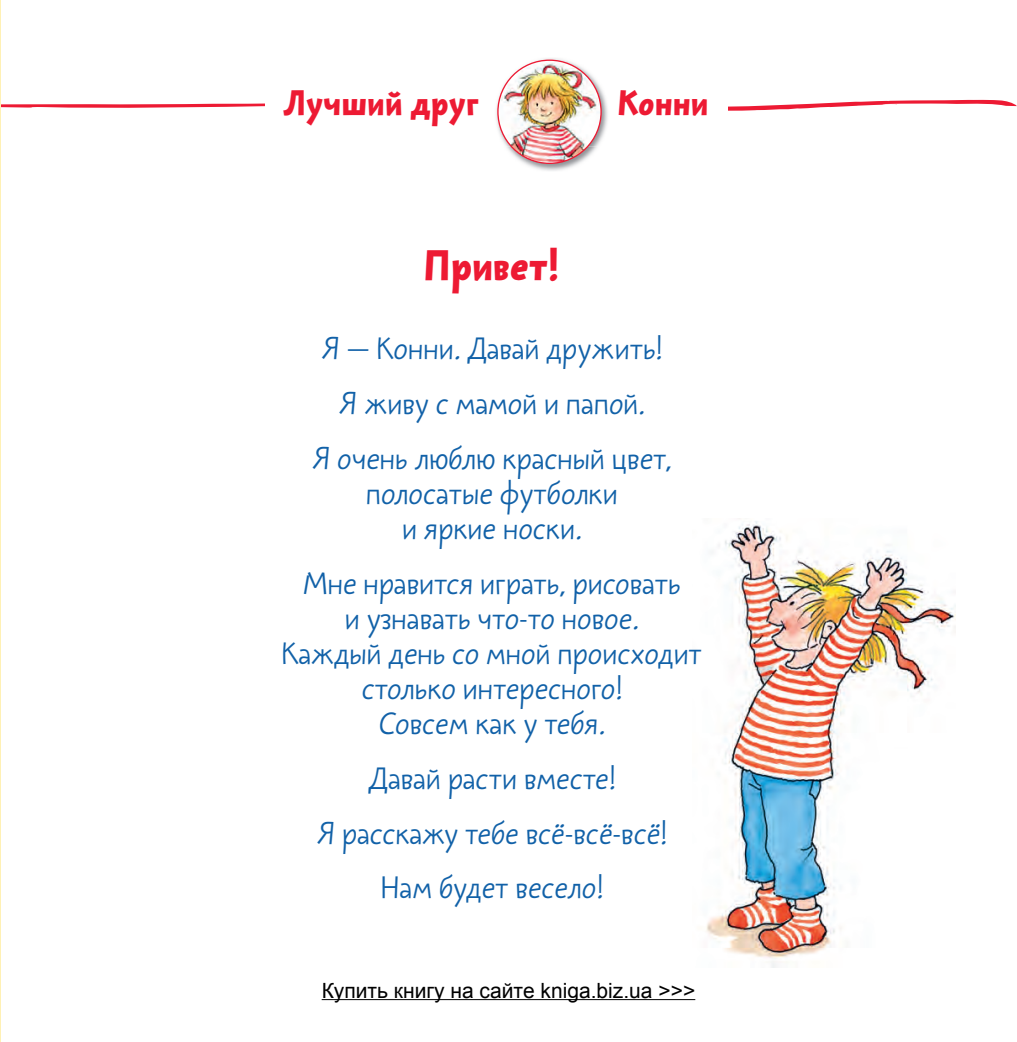
<style>
.page{position:relative;width:1017px;height:1042px;background:#fff}
.page>*{position:absolute;margin:0;border:0;box-sizing:border-box;transform-origin:0 0}
.t1{font:700 42px "Dereza";color:#ed1a33}
.t2{font:700 35px "Dereza";letter-spacing:.01em;color:#ed1a33}
.t3{font:300 31.5px/35px "Dereza";color:#1161a8;text-align:center}
.t4{font:21px "Arial";color:#000}
</style>
<div class="page">
<svg style="left:1px;top:99px;width:1016px;height:12px"></svg>
<img style="left:706px;top:518px;width:250px;height:450px">
<div style="left:265px;top:60px;width:462px;height:86px;background:#fff"></div>
<hr style="left:0;top:0;width:1px;height:1042px;background:#fff1b5">
<img style="left:506px;top:58px;width:91px;height:113px">
<img style="left:497px;top:60px;width:111px;height:86px">
<img style="left:496px;top:90px;width:6px;height:36px">
<img style="left:498px;top:60px;width:103px;height:103px;border-radius:52px">
<hr style="left:322px;top:999px;width:373px;height:1px;background:#000">
<p class="t2" style="left:284px;top:81px;width:196px">Лучший друг</p>
<p class="t2" style="left:617px;top:81px;width:92px">Конни</p>
<h1 class="t1" style="left:424px;top:238px;width:138px">Привет!</h1>
<p class="t3" style="left:312px;top:323px;width:361px;line-height:54.8px">Я — Конни. Давай дружить!<br>Я живу с мамой и папой.<br>Я очень люблю красный цвет,</p>
<p class="t3" style="left:366px;top:478px;width:253px">полосатые футболки и яркие носки.</p>
<p class="t3" style="left:281px;top:568px;width:422px">Мне нравится играть, рисовать<br>и узнавать что-то новое.<br>Каждый день со мной происходит столько интересного!<br>Совсем как у тебя.</p>
<p class="t3" style="left:317px;top:753px;width:351px;line-height:54.8px">Давай расти вместе!<br>Я расскажу тебе всё-всё-всё!<br>Нам будет весело!</p>
<p class="t4" style="left:322px;top:976px;width:375px">Купить книгу на сайте kniga.biz.ua &gt;&gt;&gt;</p>
</div>
